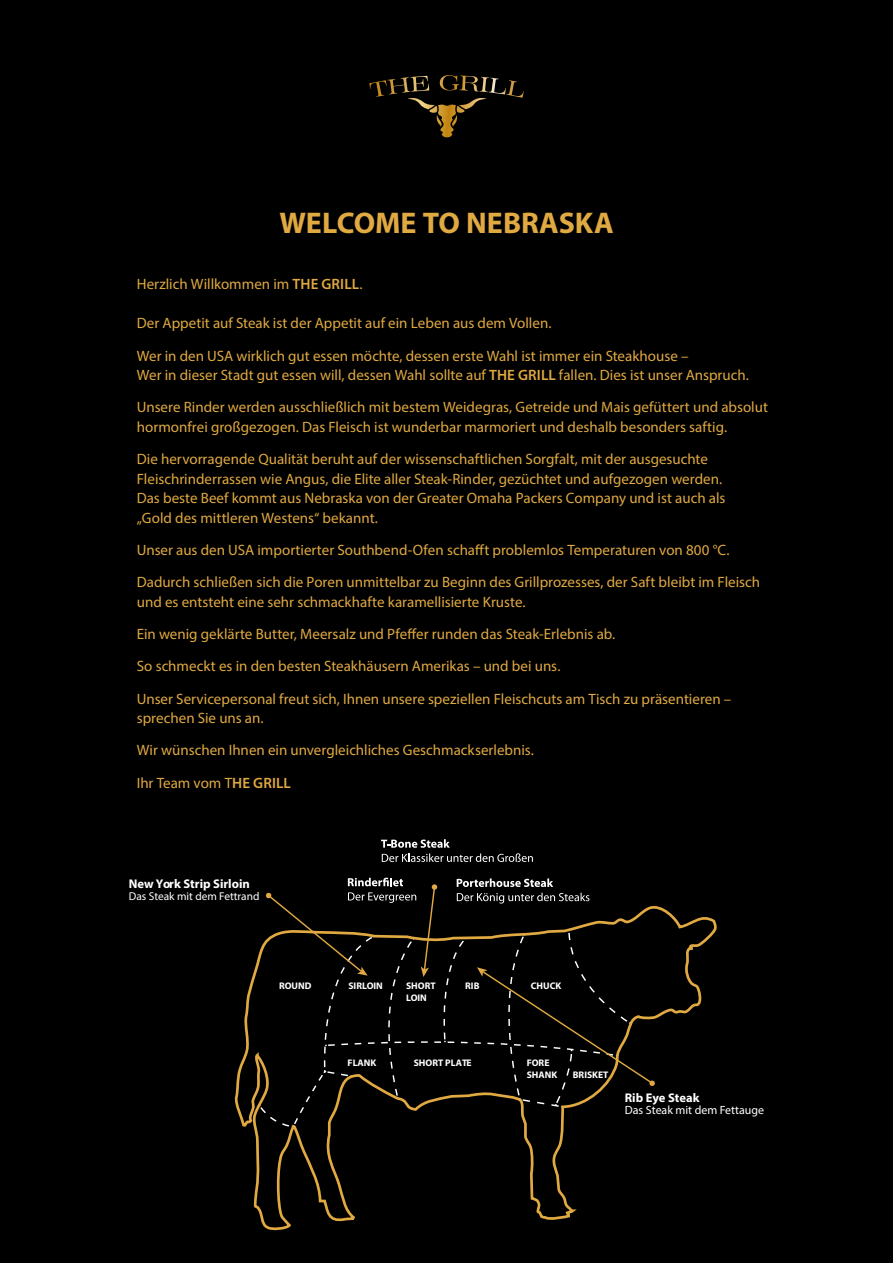
<style>
.page{position:relative;width:893px;height:1263px;background:#000}
.page>*{position:absolute;margin:0;border:0;box-sizing:border-box;transform-origin:0 0}
.t1{font:700 30px "Myriad Pro";color:#e0a941}
.t2{font:15px/32.2px "Myriad Pro";color:#e0a941}
.t3{font:700 12.6px "Myriad Pro";color:#fff}
.t4{font:12px "Myriad Pro";color:#fff}
.t5{font:11.4px "Myriad Pro";color:#fff}
.t6{font:700 9.6px/11.6px "Myriad Pro";color:#fff}
.s1{font-weight:600}
</style>
<div class="page">
<svg style="left:410px;top:75px;width:73px;height:17px"></svg>
<svg style="left:265px;top:878px;width:325px;height:22px"></svg>
<svg style="left:235px;top:900px;width:481px;height:330px"></svg>
<svg style="left:381px;top:839px;width:152px;height:23px"></svg>
<h1 class="t1" style="left:279px;top:203px;width:336px">WELCOME TO NEBRASKA</h1>
<p class="t2" style="left:137px;top:268px;width:227px">Herzlich Willkommen im <span class="s1">THE GRILL</span>.</p>
<p class="t2" style="left:137px;top:307px;width:553px">Der Appetit auf Steak ist der Appetit auf ein Leben aus dem Vollen.<br>Wer in den USA wirklich gut essen möchte, dessen erste Wahl ist immer ein Steakhouse –</p>
<p class="t2" style="left:137px;top:359px;width:633px">Wer in dieser Stadt gut essen will, dessen Wahl sollte auf <span class="s1">THE GRILL</span> fallen. Dies ist unser Anspruch.<br>Unsere Rinder werden ausschließlich mit bestem Weidegras, Getreide und Mais gefüttert und absolut</p>
<p class="t2" style="left:137px;top:411px;width:592px">hormonfrei großgezogen. Das Fleisch ist wunderbar marmoriert und deshalb besonders saftig.<br>Die hervorragende Qualität beruht auf der wissenschaftlichen Sorgfalt, mit der ausgesuchte</p>
<p class="t2" style="left:137px;top:469px;width:590px;line-height:19.5px">Fleischrinderrassen wie Angus, die Elite aller Steak-Rinder, gezüchtet und aufgezogen werden.<br>Das beste Beef kommt aus Nebraska von der Greater Omaha Packers Company und ist auch als „Gold des mittleren Westens“ bekannt.</p>
<p class="t2" style="left:137px;top:534px;width:625px">Unser aus den USA importierter Southbend-Ofen schafft problemlos Temperaturen von 800 °C.<br>Dadurch schließen sich die Poren unmittelbar zu Beginn des Grillprozesses, der Saft bleibt im Fleisch</p>
<p class="t2" style="left:137px;top:585px;width:596px">und es entsteht eine sehr schmackhafte karamellisierte Kruste.<br>Ein wenig geklärte Butter, Meersalz und Pfeffer runden das Steak-Erlebnis ab.<br>So schmeckt es in den besten Steakhäusern Amerikas – und bei uns.<br>Unser Servicepersonal freut sich, Ihnen unsere speziellen Fleischcuts am Tisch zu präsentieren –</p>
<p class="t2" style="left:137px;top:702px;width:399px">sprechen Sie uns an.<br>Wir wünschen Ihnen ein unvergleichliches Geschmackserlebnis.<br>Ihr Team vom T<span class="s1">HE GRILL</span></p>
<p class="t3" style="left:129px;top:876px;width:122px">New York Strip Sirloin</p>
<p class="t5" style="left:129px;top:890px;width:132px">Das Steak mit dem Fettrand</p>
<p class="t6" style="left:279px;top:980px;width:34px">ROUND</p>
<p class="t6" style="left:348px;top:980px;width:36px">SIRLOIN</p>
<p class="t6" style="left:348px;top:1056px;width:30px">FLANK</p>
<p class="t6" style="left:406px;top:980px;width:31px">SHORT<br>LOIN</p>
<p class="t6" style="left:465px;top:980px;width:16px">RIB</p>
<p class="t6" style="left:414px;top:1056px;width:59px">SHORT PLATE</p>
<p class="t6" style="left:531px;top:980px;width:32px">CHUCK</p>
<p class="t6" style="left:527px;top:1057px;width:32px">FORE<br>SHANK</p>
<p class="t6" style="left:573px;top:1068px;width:37px">BRISKET</p>
<p class="t3" style="left:625px;top:1090px;width:76px">Rib Eye Steak</p>
<p class="t4" style="left:625px;top:1103px;width:141px">Das Steak mit dem Fettauge</p>
</div>
